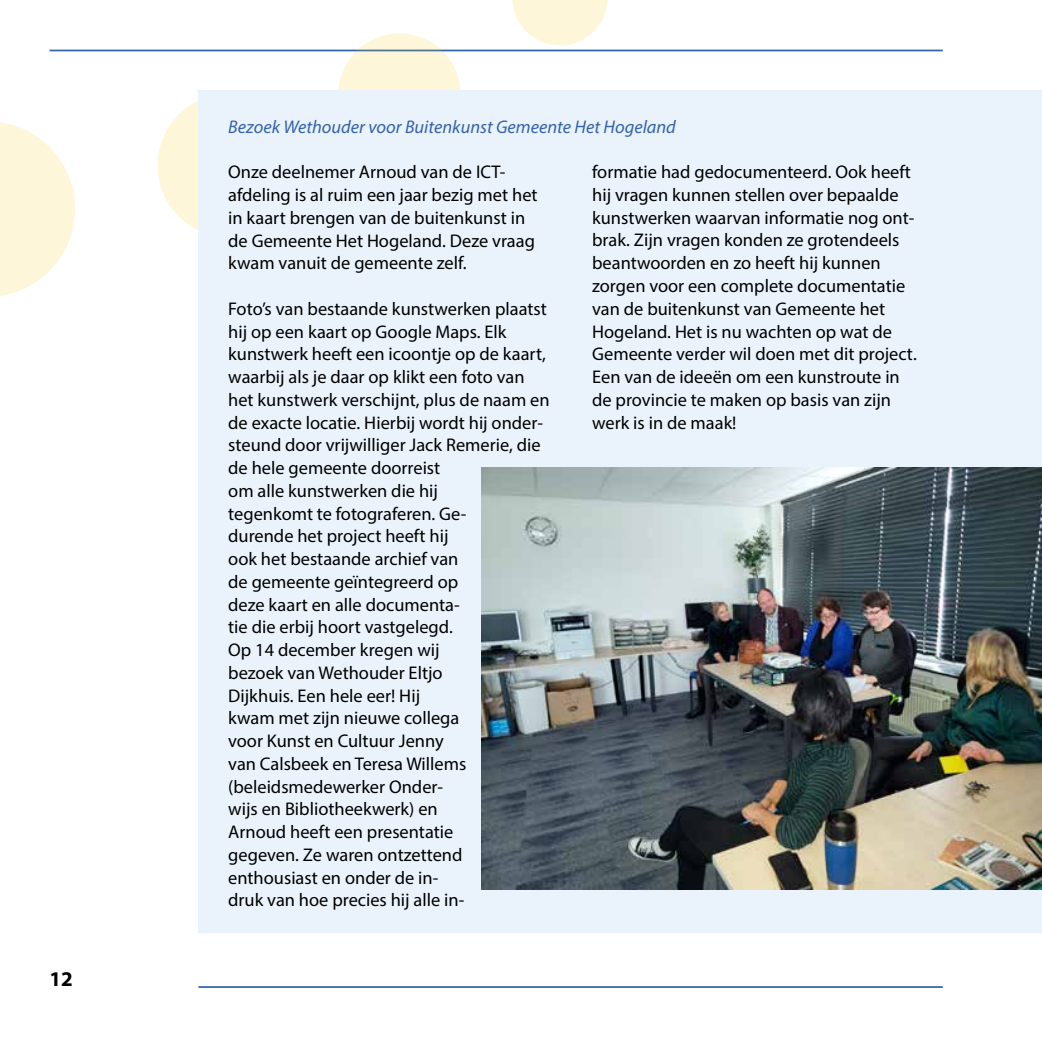
<style>
.page{position:relative;width:1042px;height:1042px;background:#fff}
.page>*{position:absolute;margin:0;border:0;box-sizing:border-box;transform-origin:0 0}
.t1{font:700 21px "Myriad Pro";color:#000}
.t2{font:18.38px/22.8px "Myriad Pro";color:#000}
.t3{font:italic 18.38px "Myriad Pro";color:#3363ac}
</style>
<div class="page">
<hr style="left:50px;top:50px;width:893px;height:1px;background:#3363ac">
<hr style="left:198px;top:986px;width:745px;height:2px;background:#3363ac">
<svg style="left:0;top:122px;width:75px;height:174px"></svg>
<div style="left:158px;top:93px;width:144px;height:145px;background:#fef6d9;border-radius:50%"></div>
<div style="left:338px;top:33px;width:122px;height:122px;background:#fef6d9;border-radius:50%"></div>
<svg style="left:512px;top:0;width:96px;height:45px"></svg>
<div style="left:198px;top:90px;width:844px;height:843px;background:#eaf3fc"></div>
<img style="left:481px;top:467px;width:561px;height:422px">
<p class="t1" style="left:50px;top:965px;width:25px">12</p>
<p class="t3" style="left:228px;top:115px;width:449px">Bezoek Wethouder voor Buitenkunst Gemeente Het Hogeland</p>
<p class="t2" style="left:228px;top:160px;width:311px">Onze deelnemer Arnoud van de ICT&shy;afdeling is al ruim een jaar bezig met het in kaart brengen van de buitenkunst in de Gemeente Het Hogeland. Deze vraag kwam vanuit de gemeente zelf.</p>
<p class="t2" style="left:228px;top:297px;width:323px">Foto’s van bestaande kunstwerken plaatst hij op een kaart op Google Maps. Elk kunstwerk heeft een icoontje op de kaart, waarbij als je daar op klikt een foto van het kunstwerk verschijnt, plus de naam en de exacte locatie. Hierbij wordt hij onder&shy;steund door vrijwilliger Jack Remerie, die de hele gemeente doorreist<br>om alle kunstwerken die hij<br>tegenkomt te fotograferen. Ge-<br>durende het project heeft hij<br>ook het bestaande archief van<br>de gemeente geïntegreerd op<br>deze kaart en alle documenta-<br>tie die erbij hoort vastgelegd.<br>Op 14 december kregen wij<br>bezoek van Wethouder Eltjo<br>Dijkhuis. Een hele eer! Hij<br>kwam met zijn nieuwe collega<br>voor Kunst en Cultuur Jenny<br>van Calsbeek en Teresa Willems (beleidsmedewerker Onder-<br>wijs en Bibliotheekwerk) en<br>Arnoud heeft een presentatie<br>gegeven. Ze waren ontzettend enthousiast en onder de in-<br>druk van hoe precies hij alle in-</p>
<p class="t2" style="left:592px;top:160px;width:324px">formatie had gedocumenteerd. Ook heeft hij vragen kunnen stellen over bepaalde kunstwerken waarvan informatie nog ont&shy;brak. Zijn vragen konden ze grotendeels beantwoorden en zo heeft hij kunnen zorgen voor een complete documentatie van de buitenkunst van Gemeente het Hogeland. Het is nu wachten op wat de Gemeente verder wil doen met dit project.<br>Een van de ideeën om een kunstroute in de provincie te maken op basis van zijn werk is in de maak!</p>
</div>
